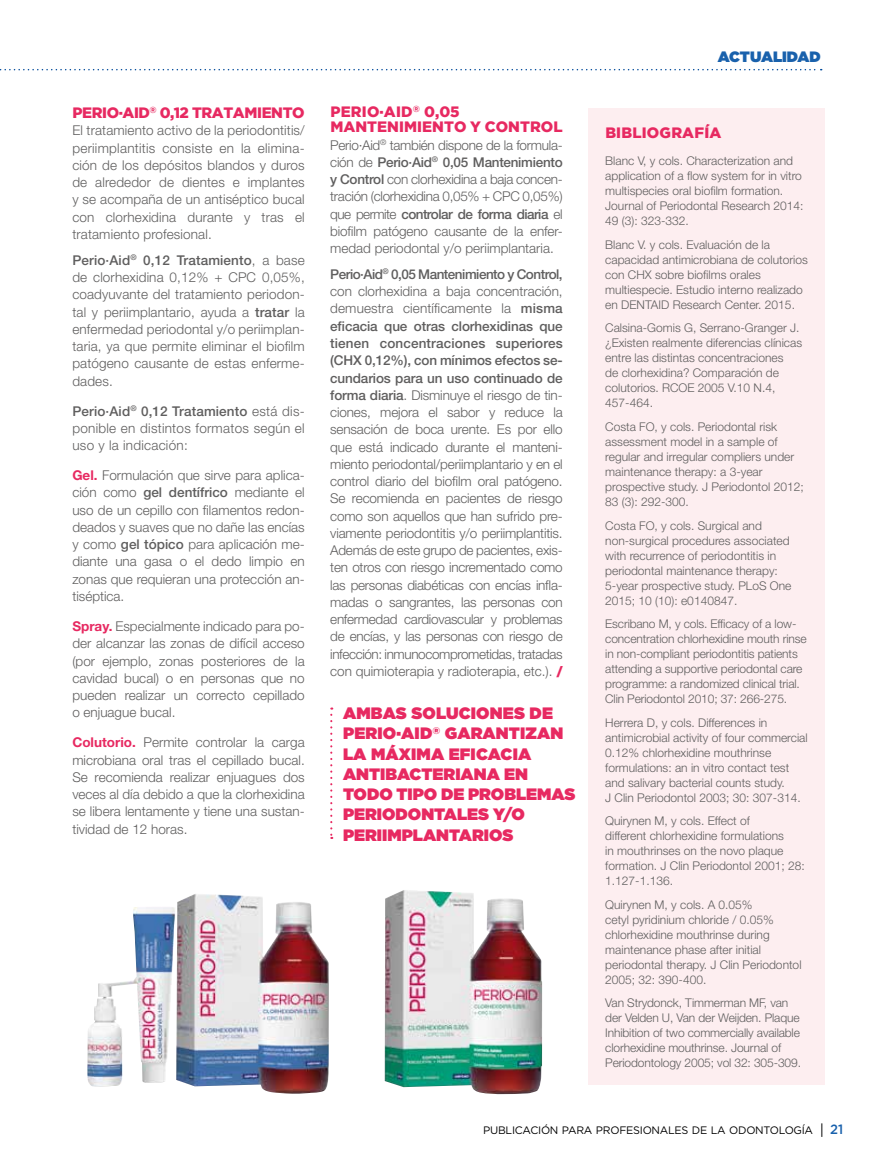
<style>
.page{position:relative;width:893px;height:1170px;background:#fff}
.page>*{position:absolute;margin:0;border:0;box-sizing:border-box;transform-origin:0 0}
.t1{font:900 16.5px/20.2px "Gotham";color:#e72961}
.t2{font:900 15px/15px "Gotham";letter-spacing:.005em;color:#e72961}
.t3{font:900 15px "Gotham";letter-spacing:-.025em;color:#e72961}
.t4{font:900 15px "Gotham";color:#1961ac}
.t5{font:300 13.5px/17.2px "Helvetica Neue LT Std";color:#5f5e5e;text-align:justify}
.t6{font:300 12px/15px "Helvetica Neue LT Std";color:#5f5e5e}
.t7{font:10.8px "Gotham Book SC800";letter-spacing:-.025em;color:#000}
.s1{font-weight:500}
.s2{font-weight:700;color:#e72961}
.s3{font-weight:900;font-size:15px;color:#e72961}
.s4{font-family:"Helvetica Neue LT Std";font-size:13.5px}
.s5{font-family:"Gotham";font-weight:500;font-size:13.5px;color:#1961ac}
</style>
<div class="page">
<svg style="left:0;top:69px;width:822px;height:1px"></svg>
<div style="left:588px;top:108px;width:237px;height:976px;background:#fdeef0"></div>
<svg style="left:330px;top:707px;width:2px;height:131px"></svg>
<img style="left:385px;top:890px;width:157px;height:205px">
<img style="left:87px;top:894px;width:242px;height:199px">
<p class="t3" style="left:72px;top:104px;width:234px">PERIO·AID<sup>®</sup> 0,12 TRATAMIENTO</p>
<p class="t5" style="left:72px;top:122px;width:234px">El tratamiento activo de la periodontitis/ periimplantitis consiste en la elimina&shy;ción de los depósitos blandos y duros de alrededor de dientes e implantes y se acompaña de un antiséptico bucal con clorhexidina durante y tras el tratamiento profesional.</p>
<p class="t5" style="left:72px;top:251px;width:234px"><span class="s1">Perio·Aid</span><sup>®</sup> <span class="s1">0,12 Tratamiento</span>, a base de clorhexidina 0,12% + CPC 0,05%, coadyuvante del tratamiento periodon&shy;tal y periimplantario, ayuda a <span class="s1">tratar</span> la enfermedad periodontal y/o periimplan&shy;taria, ya que permite eliminar el biofilm patógeno causante de estas enferme&shy;dades.</p>
<p class="t5" style="left:72px;top:402px;width:234px"><span class="s1">Perio·Aid</span><sup>®</sup> <span class="s1">0,12 Tratamiento</span> está dis&shy;ponible en distintos formatos según el uso y la indicación:</p>
<p class="t5" style="left:72px;top:466px;width:234px"><span class="s2">Gel.</span> Formulación que sirve para aplica&shy;ción como <span class="s1">gel dentífrico</span> mediante el uso de un cepillo con filamentos redon&shy;deados y suaves que no dañe las encías y como <span class="s1">gel tópico</span> para aplicación me&shy;diante una gasa o el dedo limpio en zonas que requieran una protección an&shy;tiséptica.</p>
<p class="t5" style="left:72px;top:617px;width:234px"><span class="s2">Spray.</span> Especialmente indicado para po&shy;der alcanzar las zonas de difícil acceso (por ejemplo, zonas posteriores de la cavidad bucal) o en personas que no pueden realizar un correcto cepillado o enjuague bucal.</p>
<p class="t5" style="left:72px;top:733px;width:234px"><span class="s2">Colutorio.</span> Permite controlar la carga microbiana oral tras el cepillado bucal.<br>Se recomienda realizar enjuagues dos veces al día debido a que la clorhexidina se libera lentamente y tiene una sustan&shy;tividad de 12 horas.</p>
<p class="t2" style="left:330px;top:104px;width:234px">PERIO·AID<sup>®</sup> 0,05<br>MANTENIMIENTO Y CONTROL</p>
<p class="t5" style="left:330px;top:136px;width:234px">Perio·Aid<sup>®</sup> también dispone de la formula&shy;ción de <span class="s1">Perio·Aid</span><sup>®</sup> <span class="s1">0,05 Mantenimiento y Control</span> con clorhexidina a baja concen&shy;tración (clorhexidina 0,05% + CPC 0,05%) que permite <span class="s1">controlar de forma diaria</span> el biofilm patógeno causante de la enfer&shy;medad periodontal y/o periimplantaria.</p>
<p class="t5" style="left:330px;top:265px;width:234px"><span class="s1">Perio·Aid</span><sup>®</sup> <span class="s1">0,05 Mantenimiento y Control, </span>con clorhexidina a baja concentración, demuestra científicamente la <span class="s1">misma eficacia que otras clorhexidinas que tienen concentraciones superiores (CHX 0,12%), con mínimos efectos se&shy;cundarios para un uso continuado de forma diaria</span>. Disminuye el riesgo de tin&shy;ciones, mejora el sabor y reduce la sensación de boca urente. Es por ello que está indicado durante el manteni&shy;miento periodontal/periimplantario y en el control diario del biofilm oral patógeno.<br>Se recomienda en pacientes de riesgo como son aquellos que han sufrido pre&shy;viamente periodontitis y/o periimplantitis.<br>Además de este grupo de pacientes, exis&shy;ten otros con riesgo incrementado como las personas diabéticas con encías infla&shy;madas o sangrantes, las personas con enfermedad cardiovascular y problemas de encías, y las personas con riesgo de infección: inmunocomprometidas, tratadas con quimioterapia y radioterapia, etc.). <span class="s3">/</span></p>
<p class="t1" style="left:343px;top:702px;width:234px">AMBAS SOLUCIONES DE<br>PERIO·AID<sup>®</sup> GARANTIZAN<br>LA MÁXIMA EFICACIA<br>ANTIBACTERIANA EN<br>TODO TIPO DE PROBLEMAS<br>PERIODONTALES Y/O<br>PERIIMPLANTARIOS</p>
<p class="t4" style="left:718px;top:48px;width:104px">ACTUALIDAD</p>
<p class="t2" style="left:605px;top:124px;width:118px">BIBLIOGRAFÍA</p>
<p class="t6" style="left:605px;top:153px;width:200px">Blanc V, y cols. Characterization and application of a flow system for in vitro multispecies oral biofilm formation.<br>Journal of Periodontal Research 2014:<br>49 (3): 323-332.</p>
<p class="t6" style="left:605px;top:237px;width:204px">Blanc V. y cols. Evaluación de la capacidad antimicrobiana de colutorios con CHX sobre biofilms orales multiespecie. Estudio interno realizado en DENTAID Research Center. 2015.</p>
<p class="t6" style="left:605px;top:320px;width:198px">Calsina-Gomis G, Serrano-Granger J. ¿Existen realmente diferencias clínicas entre las distintas concentraciones<br>de clorhexidina? Comparación de colutorios. RCOE 2005 V.10 N.4,<br>457-464.</p>
<p class="t6" style="left:605px;top:419px;width:200px">Costa FO, y cols. Periodontal risk assessment model in a sample of regular and irregular compliers under maintenance therapy: a 3-year prospective study. J Periodontol 2012;<br>83 (3): 292-300.</p>
<p class="t6" style="left:605px;top:517px;width:188px">Costa FO, y cols. Surgical and non-surgical procedures associated with recurrence of periodontitis in periodontal maintenance therapy:<br>5-year prospective study. PLoS One 2015; 10 (10): e0140847.</p>
<p class="t6" style="left:605px;top:616px;width:203px">Escribano M, y cols. Efficacy of a low&shy;concentration chlorhexidine mouth rinse in non-compliant periodontitis patients attending a supportive periodontal care programme: a randomized clinical trial.<br>Clin Periodontol 2010; 37: 266-275.</p>
<p class="t6" style="left:605px;top:714px;width:204px">Herrera D, y cols. Differences in antimicrobial activity of four commercial 0.12% chlorhexidine mouthrinse formulations: an in vitro contact test and salivary bacterial counts study.<br>J Clin Periodontol 2003; 30: 307-314.</p>
<p class="t6" style="left:605px;top:813px;width:201px">Quirynen M, y cols. Effect of<br>different chlorhexidine formulations<br>in mouthrinses on the novo plaque formation. J Clin Periodontol 2001; 28:<br>1.127-1.136.</p>
<p class="t6" style="left:605px;top:896px;width:198px">Quirynen M, y cols. A 0.05%<br>cetyl pyridinium chloride / 0.05% chlorhexidine mouthrinse during maintenance phase after initial periodontal therapy. J Clin Periodontol<br>2005; 32: 390-400.</p>
<p class="t6" style="left:605px;top:995px;width:197px">Van Strydonck, Timmerman MF, van der Velden U, Van der Weijden. Plaque Inhibition of two commercially available clorhexidine mouthrinse. Journal of Periodontology 2005; vol 32: 305-309.</p>
<p class="t7" style="left:483px;top:1124px;width:361px">PUBLICACIÓN PARA PROFESIONALES DE LA ODONTOLOGÍA <span class="s4">|</span> <span class="s5">21</span></p>
</div>
